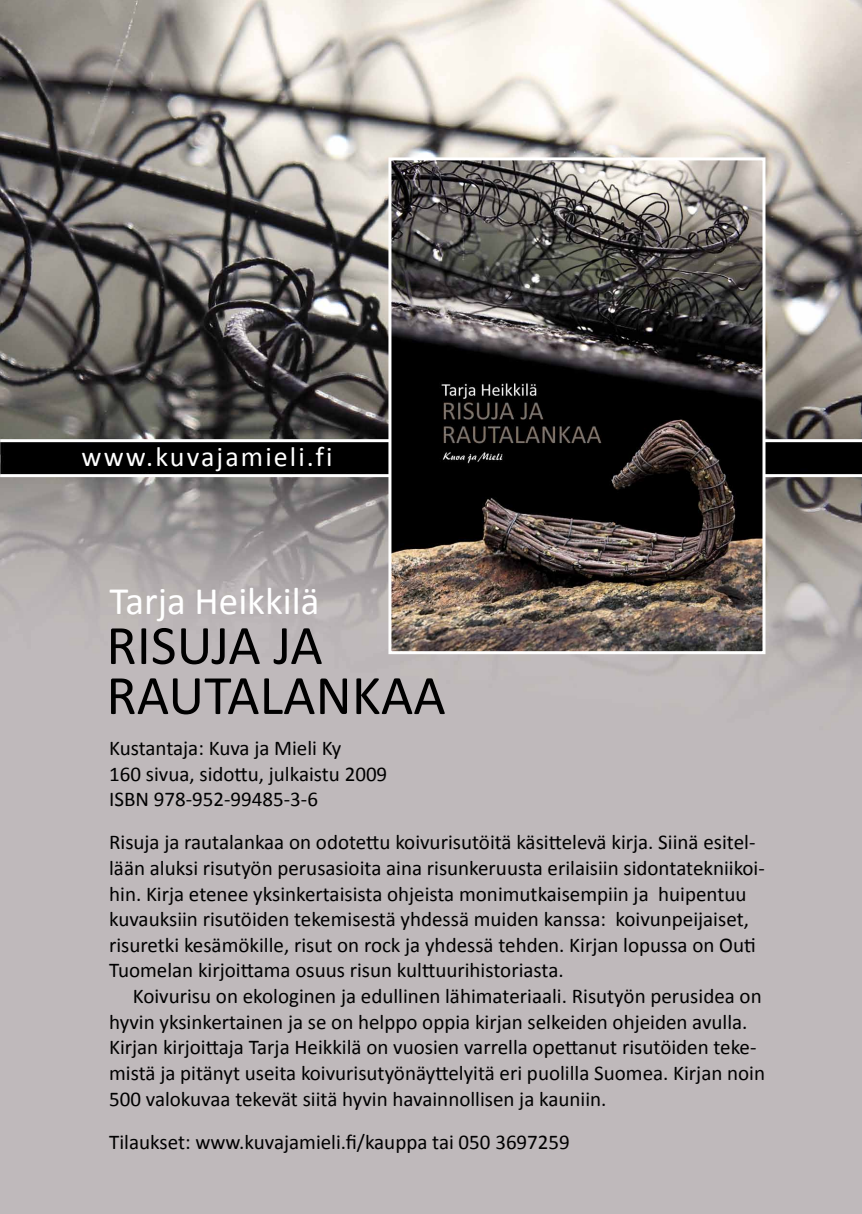
<style>
.page{position:relative;width:862px;height:1214px;background:#fff}
.page>*{position:absolute;margin:0;border:0;box-sizing:border-box;transform-origin:0 0}
.t1{font:56px/50px "Calibri";color:#000}
.t2{font:39px "Calibri";color:#fff}
.t3{font:28px "Calibri";letter-spacing:.075em;color:#fff}
.t4{font:21px/25.6px "Calibri";color:#000}
</style>
<div class="page">
<img style="left:0;top:0;width:862px;height:1213px">
<hr style="left:0;top:439px;width:862px;height:3px;background:#fff">
<hr style="left:0;top:474px;width:862px;height:3px;background:#fff">
<img style="left:392px;top:161px;width:369px;height:489px">
<div style="left:388px;top:157px;width:377px;height:497px;border:3px solid #fff"></div>
<h3 class="t3" style="left:81px;top:439px;width:253px">www.kuvajamieli.fi</h3>
<h2 class="t2" style="left:110px;top:576px;width:211px">Tarja Heikkilä</h2>
<h1 class="t1" style="left:106px;top:617px;width:341px">RISUJA JA<br>RAUTALANKAA</h1>
<p class="t4" style="left:109px;top:734px;width:280px">Kustantaja: Kuva ja Mieli Ky<br>160 sivua, sidottu, julkaistu 2009<br>ISBN 978-952-99485-3-6</p>
<p class="t4" style="left:109px;top:828px;width:657px">Risuja ja rautalankaa on odotettu koivurisutöitä käsittelevä kirja. Siinä esitel&shy;lään aluksi risutyön perusasioita aina risunkeruusta erilaisiin sidontatekniikoi&shy;hin. Kirja etenee yksinkertaisista ohjeista monimutkaisempiin ja huipentuu kuvauksiin risutöiden tekemisestä yhdessä muiden kanssa: koivunpeijaiset, risuretki kesämökille, risut on rock ja yhdessä tehden. Kirjan lopussa on Outi Tuomelan kirjoittama osuus risun kulttuurihistoriasta.</p>
<p class="t4" style="left:109px;top:982px;width:657px;text-indent:24px">Koivurisu on ekologinen ja edullinen lähimateriaali. Risutyön perusidea on hyvin yksinkertainen ja se on helppo oppia kirjan selkeiden ohjeiden avulla.<br>Kirjan kirjoittaja Tarja Heikkilä on vuosien varrella opettanut risutöiden teke&shy;mistä ja pitänyt useita koivurisutyönäyttelyitä eri puolilla Suomea. Kirjan noin 500 valokuvaa tekevät siitä hyvin havainnollisen ja kauniin.</p>
<p class="t4" style="left:109px;top:1128px;width:462px">Tilaukset: www.kuvajamieli.fi/kauppa tai 050 3697259</p>
</div>
